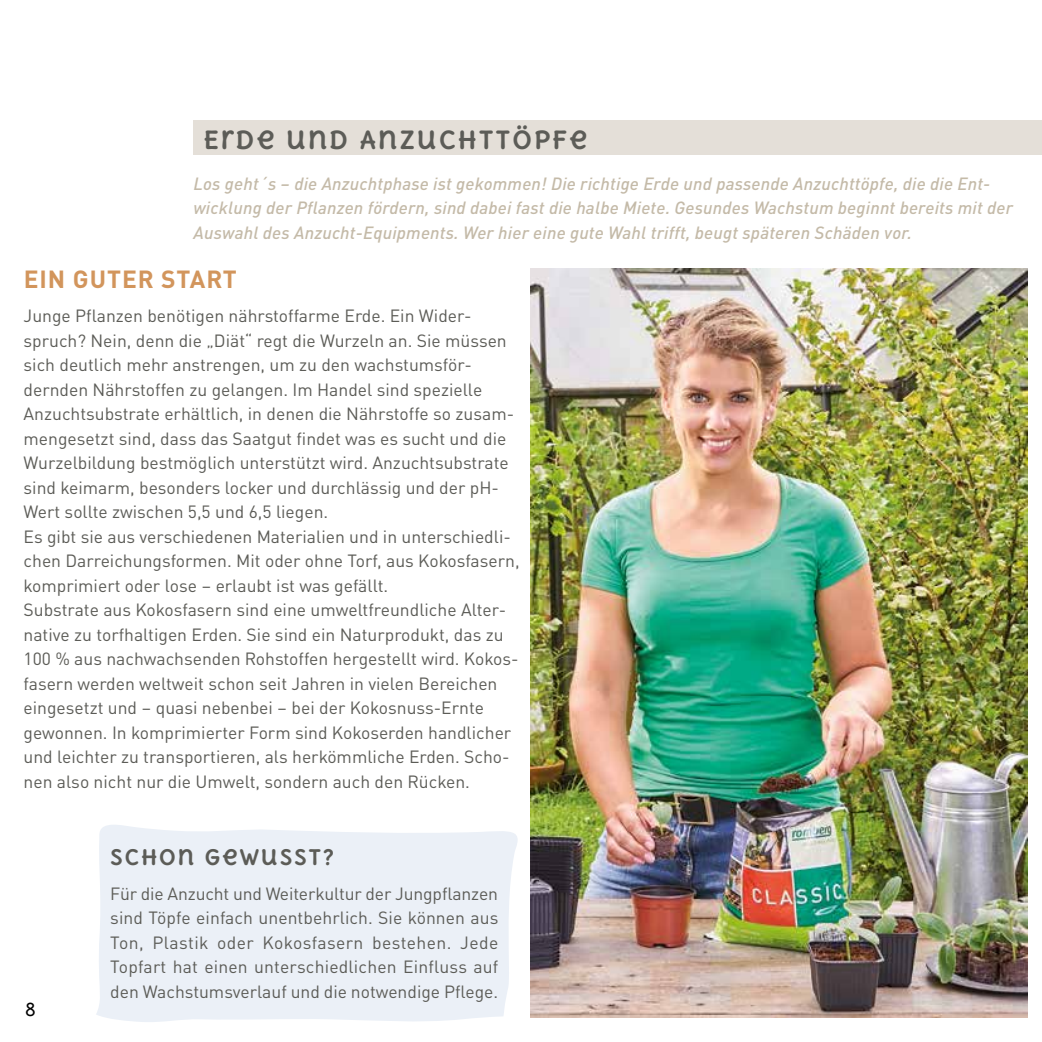
<style>
.page{position:relative;width:1042px;height:1042px;background:#fff}
.page>*{position:absolute;margin:0;border:0;box-sizing:border-box;transform-origin:0 0}
.t1{font:700 24.5px "Delius Unicase";letter-spacing:.075em;color:#5c5c57}
.t2{font:700 24.5px "DIN Pro";letter-spacing:.04em;color:#d2955c}
.t3{font:700 21px "Delius Unicase";letter-spacing:.075em;color:#5c5c57}
.t4{font:17.5px/24.5px "DIN Pro";color:#5c5c57}
.t5{font:italic 500 17.5px/24.5px "DIN Pro";letter-spacing:.01em;color:#c4baa8}
.t6{font:17.5px "Delius Unicase";color:#000}
</style>
<div class="page">
<div style="left:96px;top:825px;width:422px;height:197px;background:#ebf0f7"></div>
<img style="left:531px;top:269px;width:496px;height:748px">
<div style="left:193px;top:120px;width:849px;height:35px;background:#e4dfd8"></div>
<h1 class="t1" style="left:203px;top:124px;width:385px">ERDE UND ANZUCHTTÖPFE</h1>
<p class="t5" style="left:193px;top:170px;width:821px">Los geht´s – die Anzuchtphase ist gekommen! Die richtige Erde und passende Anzuchttöpfe, die die Ent&shy;wicklung der Pflanzen fördern, sind dabei fast die halbe Miete. Gesundes Wachstum beginnt bereits mit der<br>Auswahl des Anzucht-Equipments. Wer hier eine gute Wahl trifft, beugt späteren Schäden vor.</p>
<h1 class="t2" style="left:24px;top:260px;width:215px">EIN GUTER START</h1>
<p class="t4" style="left:24px;top:302px;width:497px">Junge Pflanzen benötigen nährstoffarme Erde. Ein Wider&shy;spruch? Nein, denn die „Diät“ regt die Wurzeln an. Sie müssen sich deutlich mehr anstrengen, um zu den wachstumsför&shy;dernden Nährstoffen zu gelangen. Im Handel sind spezielle Anzuchtsubstrate erhältlich, in denen die Nährstoffe so zusam&shy;mengesetzt sind, dass das Saatgut findet was es sucht und die Wurzelbildung bestmöglich unterstützt wird. Anzuchtsubstrate sind keimarm, besonders locker und durchlässig und der pH-Wert sollte zwischen 5,5 und 6,5 liegen.<br>Es gibt sie aus verschiedenen Materialien und in unterschiedli&shy;chen Darreichungsformen. Mit oder ohne Torf, aus Kokosfasern, komprimiert oder lose – erlaubt ist was gefällt.<br>Substrate aus Kokosfasern sind eine umweltfreundliche Alter&shy;native zu torfhaltigen Erden. Sie sind ein Naturprodukt, das zu 100 % aus nachwachsenden Rohstoffen hergestellt wird. Kokos&shy;fasern werden weltweit schon seit Jahren in vielen Bereichen eingesetzt und – quasi nebenbei – bei der Kokosnuss-Ernte gewonnen. In komprimierter Form sind Kokoserden handlicher und leichter zu transportieren, als herkömmliche Erden. Scho&shy;nen also nicht nur die Umwelt, sondern auch den Rücken.</p>
<p class="t6" style="left:25px;top:998px;width:13px">8</p>
<p class="t3" style="left:110px;top:843px;width:225px">SCHON GEWUSST?</p>
<p class="t4" style="left:110px;top:880px;width:389px;text-align:justify">Für die Anzucht und Weiterkultur der Jungpflanzen sind Töpfe einfach unentbehrlich. Sie können aus Ton, Plastik oder Kokosfasern bestehen. Jede Topfart hat einen unterschiedlichen Einfluss auf den Wachstumsverlauf und die notwendige Pflege.</p>
</div>
